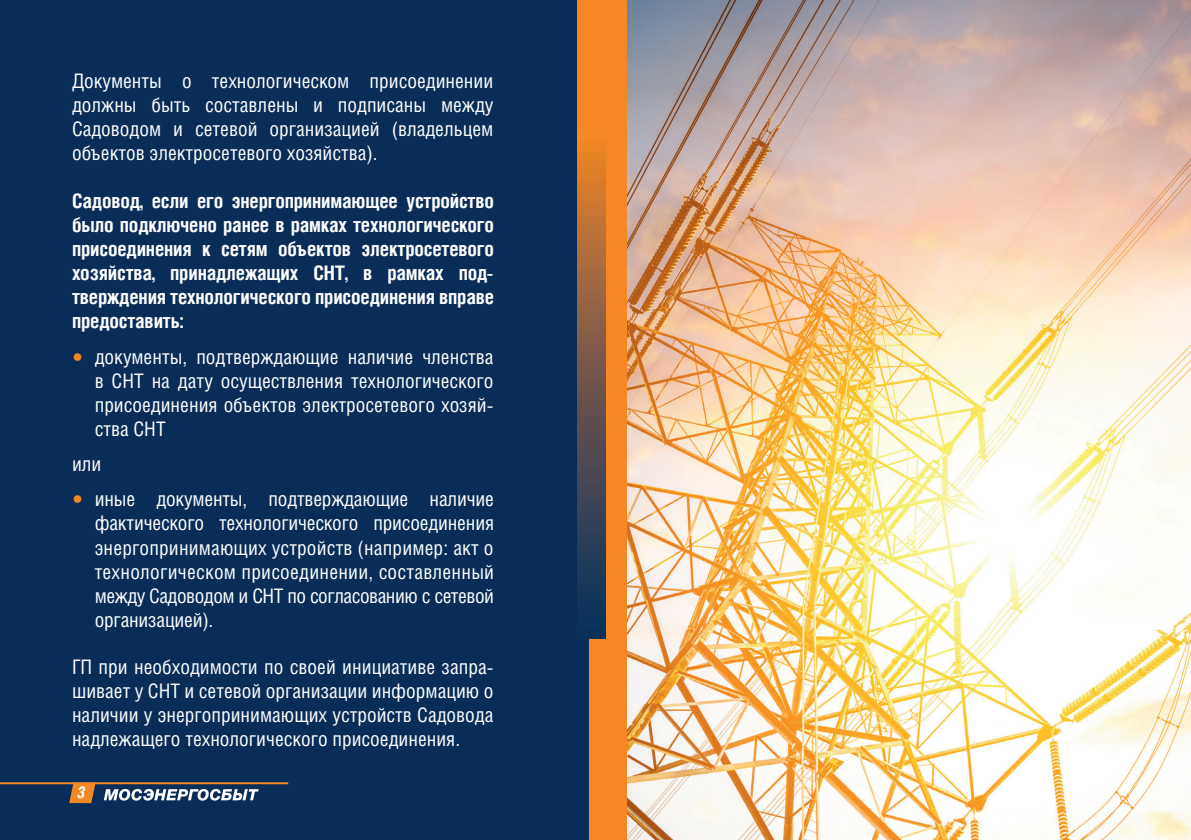
<style>
.page{position:relative;width:1191px;height:840px;background:#fff}
.page>*{position:absolute;margin:0;border:0;box-sizing:border-box;transform-origin:0 0}
.t1{font:20px/24px "Helios Cond C";color:#fff;text-align:justify}
.t2{font:700 20px/24px "Helios Cond C";letter-spacing:-.01em;color:#fff;text-align:justify}
.t3{font:italic 700 16px "Helios Cond C";color:#fff}
.s1{font-family:"Corpid OT";font-weight:700;color:#f58824}
</style>
<div class="page">
<div style="left:0;top:0;width:1191px;height:839px;background:#082d59"></div>
<img style="left:626px;top:0;width:565px;height:839px">
<div style="left:589px;top:0;width:37px;height:839px;background:#f58824"></div>
<div style="left:577px;top:0;width:28px;height:140px;background:#f58824"></div>
<div style="left:577px;top:125px;width:28px;height:513px;background:linear-gradient(to bottom,#ef842b,#002c63)"></div>
<svg style="left:69px;top:783px;width:27px;height:19px"></svg>
<hr style="left:0;top:781px;width:288px;height:2px;background:#f58824">
<svg style="left:104px;top:788px;width:155px;height:12px"></svg>
<p class="t1" style="left:72px;top:68px;width:423px">Документы о технологическом присоединении должны быть составлены и подписаны между Садоводом и сетевой организацией (владельцем объектов электросетевого хозяйства).</p>
<p class="t2" style="left:72px;top:188px;width:423px">Садовод, если его энергопринимающее устройство было подключено ранее в рамках технологического присоединения к сетям объектов электросетевого хозяйства, принадлежащих СНТ, в рамках под&shy;тверждения технологического присоединения вправе предоставить:</p>
<p class="t1" style="left:95px;top:344px;width:400px;text-indent:-23px"><span class="s1">•</span> документы, подтверждающие наличие членства в СНТ на дату осуществления технологического присоединения объектов электросетевого хозяй&shy;ства СНТ</p>
<p class="t1" style="left:72px;top:451px;width:31px">или</p>
<p class="t1" style="left:95px;top:486px;width:401px;text-indent:-23px"><span class="s1">•</span> иные документы, подтверждающие наличие фактического технологического присоединения энергопринимающих устройств (например: акт о технологическом присоединении, составленный между Садоводом и СНТ по согласованию с сетевой организацией).</p>
<p class="t1" style="left:72px;top:653px;width:423px">ГП при необходимости по своей инициативе запра&shy;шивает у СНТ и сетевой организации информацию о наличии у энергопринимающих устройств Садовода надлежащего технологического присоединения.</p>
<p class="t3" style="left:77px;top:782px;width:10px">3</p>
</div>
